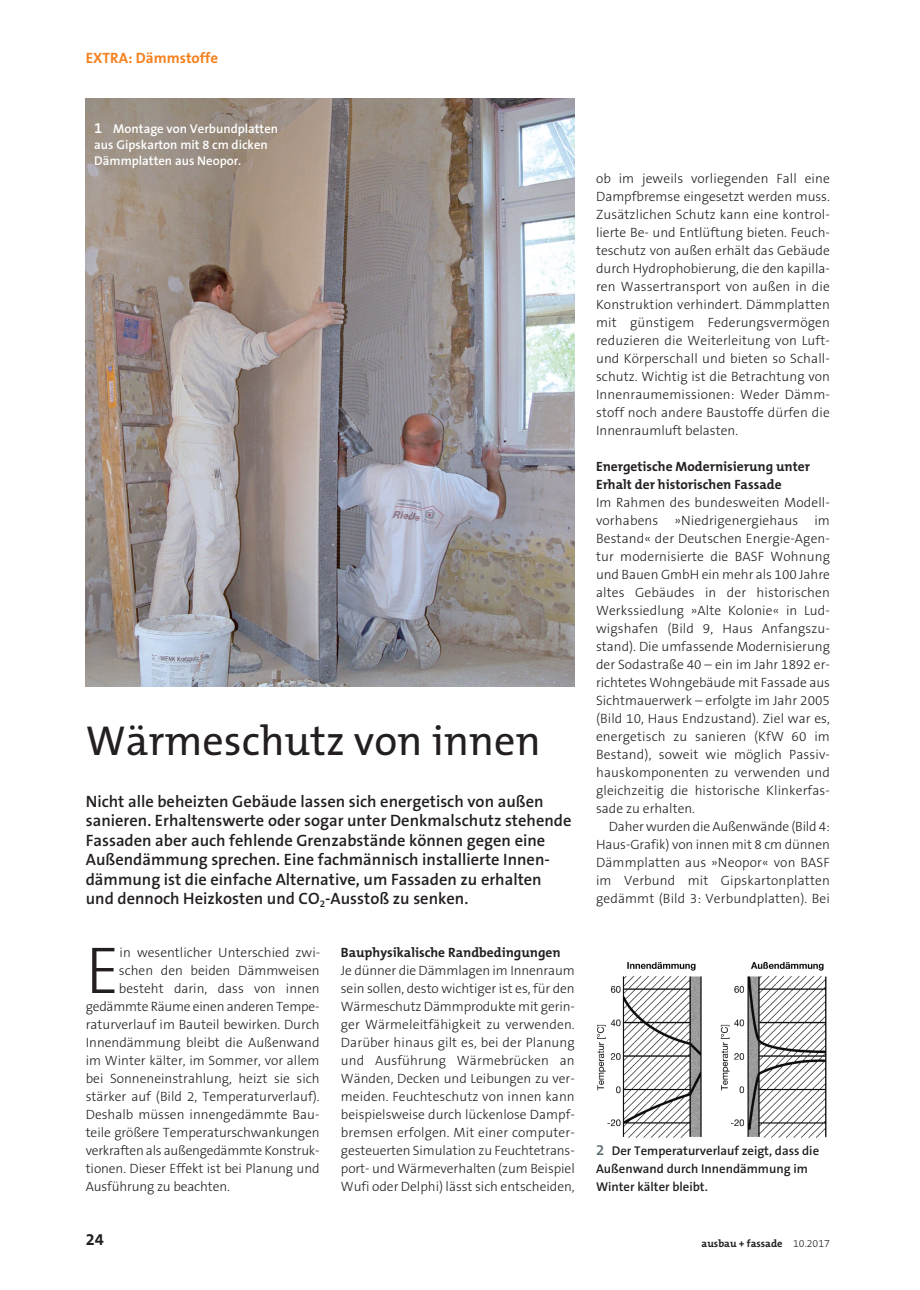
<style>
.page{position:relative;width:920px;height:1290px;background:#fff}
.page>*{position:absolute;margin:0;border:0;box-sizing:border-box;transform-origin:0 0}
.t1{font:300 66.75px "The Sans B3";color:#231f20}
.t2{font:42px "The Mix B5 Plain";color:#231f20}
.t3{font:600 16.5px/19.5px "The Sans B6";color:#231f20}
.t4{font:700 16.5px "The Mix B7";color:#231f20}
.t5{font:700 15px "The Sans B7";color:#f58220}
.t6{font:300 13.5px/18px "The Sans B3";color:#231f20;text-align:justify}
.t7{font:700 13.5px/18px "The Mix B7";color:#231f20}
.t8{font:300 13.5px "The Sans B3";letter-spacing:-.02em;color:#231f20}
.t9{font:600 12.75px/18px "The Sans B6";color:#231f20}
.t10{font:600 12.75px/15.8px "The Sans B6";color:#fff}
.t11{font:700 10.5px "The Mix B7";color:#231f20}
.s1{font-size:15px}
.s2{font-size:15px;color:#596a70}
.s3{font-family:"The Sans B3";font-weight:300}
</style>
<div class="page">
<img style="left:597px;top:961px;width:230px;height:176px">
<img style="left:86px;top:99px;width:489px;height:587px">
<p class="t5" style="left:86px;top:50px;width:134px">EXTRA: Dämmstoffe</p>
<p class="t10" style="left:94px;top:121px;width:185px"><span class="s1">1</span> Montage von Verbundplatten aus Gipskarton mit 8 cm dicken<br>Dämmplatten aus Neopor.</p>
<h2 class="t2" style="left:86px;top:719px;width:456px">Wärmeschutz von innen</h2>
<p class="t3" style="left:86px;top:792px;width:487px">Nicht alle beheizten Gebäude lassen sich energetisch von außen sanieren. Erhaltenswerte oder sogar unter Denkmalschutz stehende Fassaden aber auch fehlende Grenzabstände können gegen eine Außendämmung sprechen. Eine fachmännisch installierte Innen&shy;dämmung ist die einfache Alternative, um Fassaden zu erhalten und dennoch Heizkosten und CO<sub>2</sub>-Ausstoß zu senken.</p>
<h1 class="t1" style="left:86px;top:936px;width:35px">E</h1>
<p class="t6" style="left:120px;top:944px;width:202px">in wesentlicher Unterschied zwi-</p>
<p class="t6" style="left:119px;top:962px;width:202px">schen den beiden Dämmweisen</p>
<p class="t6" style="left:119px;top:980px;width:202px">besteht darin, dass von innen</p>
<p class="t6" style="left:86px;top:998px;width:235px">gedämmte Räume einen anderen Tempe-</p>
<p class="t6" style="left:86px;top:1016px;width:235px">raturverlauf im Bauteil bewirken. Durch</p>
<p class="t6" style="left:86px;top:1034px;width:235px">Innendämmung bleibt die Außenwand</p>
<p class="t6" style="left:86px;top:1052px;width:235px">im Winter kälter, im Sommer, vor allem</p>
<p class="t6" style="left:86px;top:1070px;width:235px">bei Sonneneinstrahlung, heizt sie sich</p>
<p class="t6" style="left:86px;top:1088px;width:235px">stärker auf (Bild 2, Temperaturverlauf).</p>
<p class="t6" style="left:86px;top:1106px;width:235px">Deshalb müssen innengedämmte Bau-</p>
<p class="t6" style="left:86px;top:1124px;width:235px">teile größere Temperaturschwankungen</p>
<p class="t8" style="left:86px;top:1143px;width:235px">verkraften als außengedämmte Konstruk-</p>
<p class="t6" style="left:86px;top:1160px;width:235px">tionen. Dieser Effekt ist bei Planung und</p>
<p class="t6" style="left:86px;top:1178px;width:146px">Ausführung zu beachten.</p>
<p class="t7" style="left:341px;top:944px;width:221px">Bauphysikalische Randbedingungen</p>
<p class="t6" style="left:341px;top:962px;width:235px">Je dünner die Dämmlagen im Innenraum sein sollen, desto wichtiger ist es, für den Wärmeschutz Dämmprodukte mit gerin&shy;ger Wärmeleitfähigkeit zu verwenden.<br>Darüber hinaus gilt es, bei der Planung und Ausführung Wärmebrücken an Wänden, Decken und Leibungen zu ver&shy;meiden. Feuchteschutz von innen kann beispielsweise durch lückenlose Dampf&shy;bremsen erfolgen. Mit einer computer&shy;gesteuerten Simulation zu Feuchtetrans&shy;port- und Wärmeverhalten (zum Beispiel Wufi oder Delphi) lässt sich entscheiden,</p>
<p class="t6" style="left:596px;top:170px;width:235px">ob im jeweils vorliegenden Fall eine Dampfbremse eingesetzt werden muss.<br>Zusätzlichen Schutz kann eine kontrol&shy;lierte Be- und Entlüftung bieten. Feuch&shy;teschutz von außen erhält das Gebäude durch Hydrophobierung, die den kapilla&shy;ren Wassertransport von außen in die Konstruktion verhindert. Dämmplatten mit günstigem Federungsvermögen reduzieren die Weiterleitung von Luft&shy;und Körperschall und bieten so Schall&shy;schutz. Wichtig ist die Betrachtung von Innenraumemissionen: Weder Dämm&shy;stoff noch andere Baustoffe dürfen die Innenraumluft belasten.</p>
<p class="t7" style="left:596px;top:458px;width:215px">Energetische Modernisierung unter<br>Erhalt der historischen Fassade</p>
<p class="t6" style="left:596px;top:494px;width:235px">Im Rahmen des bundesweiten Modell&shy;vorhabens »Niedrigenergiehaus im Bestand« der Deutschen Energie-Agen&shy;tur modernisierte die BASF Wohnung und Bauen GmbH ein mehr als 100 Jahre altes Gebäudes in der historischen Werkssiedlung »Alte Kolonie« in Lud&shy;wigshafen (Bild 9, Haus Anfangszu&shy;stand). Die umfassende Modernisierung der Sodastraße 40 – ein im Jahr 1892 er&shy;richtetes Wohngebäude mit Fassade aus Sichtmauerwerk – erfolgte im Jahr 2005 (Bild 10, Haus Endzustand). Ziel war es, energetisch zu sanieren (KfW 60 im Bestand), soweit wie möglich Passiv&shy;hauskomponenten zu verwenden und gleichzeitig die historische Klinkerfas&shy;sade zu erhalten.</p>
<p class="t6" style="left:596px;top:818px;width:235px;text-indent:13px">Daher wurden die Außenwände (Bild 4:<br>Haus-Grafik) von innen mit 8 cm dünnen Dämmplatten aus »Neopor« von BASF im Verbund mit Gipskartonplatten gedämmt (Bild 3: Verbundplatten). Bei</p>
<p class="t9" style="left:596px;top:1142px;width:225px"><span class="s2">2</span> Der Temperaturverlauf zeigt, dass die<br>Außenwand durch Innendämmung im<br>Winter kälter bleibt.</p>
<p class="t4" style="left:86px;top:1230px;width:20px">24</p>
<p class="t11" style="left:702px;top:1238px;width:130px">ausbau + fassade <span class="s3">10.2017</span></p>
</div>
